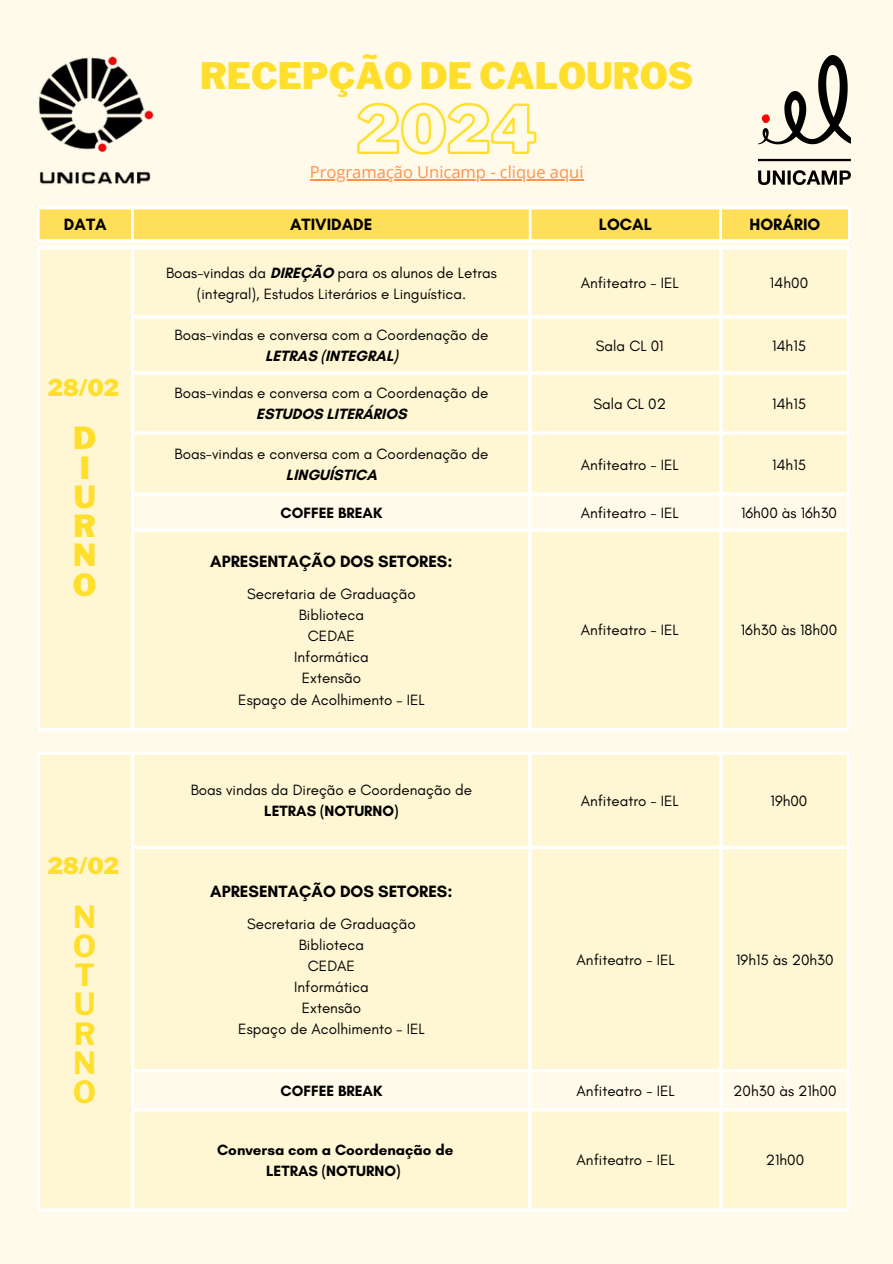
<style>
.page{position:relative;width:893px;height:1264px;background:#fff}
.page>*{position:absolute;margin:0;border:0;box-sizing:border-box;transform-origin:0 0}
.t1{font:900 36.15px "Libre Franklin";color:#ffdf2b}
.t2{font:700 30.3px/29.2px "Libre Franklin";color:#ffdf2b;text-align:justify}
.t3{font:900 30.3px/29.2px "Libre Franklin";color:#ffdf2b}
.t4{font:900 22.8px "Libre Franklin";color:#ffdf2b}
.t5{font:700 16.65px "Glacial Indifference";color:#000}
.t6{font:16.5px "Open Sans";color:#ff914d}
.t7{font:15.15px/21.1px "Glacial Indifference";color:#000;text-align:center}
.t8{font:700 15.15px "Glacial Indifference";color:#000}
.s1{font-weight:700}
</style>
<div class="page">
<div style="left:0;top:0;width:892px;height:1263px;background:#fffae9"></div>
<img style="left:758px;top:55px;width:92px;height:130px">
<div style="left:40px;top:249px;width:806px;height:479px;background:#fff6d4"></div>
<svg style="left:134px;top:496px;width:712px;height:32px"></svg>
<hr style="left:37px;top:249px;width:3px;height:479px;background:#fff">
<hr style="left:131px;top:249px;width:3px;height:479px;background:#fff">
<hr style="left:528px;top:249px;width:3px;height:479px;background:#fff">
<hr style="left:719px;top:249px;width:3px;height:479px;background:#fff">
<svg style="left:846px;top:249px;width:4px;height:479px;fill:#fff"></svg>
<hr style="left:37px;top:246px;width:813px;height:3px;background:#fff">
<hr style="left:131px;top:315px;width:719px;height:3px;background:#fff">
<hr style="left:131px;top:371px;width:719px;height:3px;background:#fff">
<svg style="left:134px;top:431px;width:716px;height:4px;fill:#fff"></svg>
<svg style="left:134px;top:492px;width:716px;height:4px;fill:#fff"></svg>
<hr style="left:131px;top:528px;width:719px;height:3px;background:#fff">
<hr style="left:37px;top:728px;width:813px;height:3px;background:#fff">
<div style="left:40px;top:209px;width:807px;height:30px;background:#ffde59"></div>
<hr style="left:37px;top:209px;width:3px;height:30px;background:#fff">
<hr style="left:131px;top:209px;width:3px;height:30px;background:#fff">
<hr style="left:528px;top:209px;width:3px;height:30px;background:#fff">
<hr style="left:719px;top:209px;width:3px;height:30px;background:#fff">
<hr style="left:847px;top:209px;width:3px;height:30px;background:#fff">
<hr style="left:37px;top:206px;width:813px;height:3px;background:#fff">
<hr style="left:37px;top:239px;width:813px;height:3px;background:#fff">
<div style="left:40px;top:754px;width:806px;height:454px;background:#fff6d4"></div>
<svg style="left:134px;top:1072px;width:712px;height:36px"></svg>
<hr style="left:37px;top:754px;width:3px;height:454px;background:#fff">
<hr style="left:131px;top:754px;width:3px;height:454px;background:#fff">
<hr style="left:528px;top:754px;width:3px;height:454px;background:#fff">
<hr style="left:719px;top:754px;width:3px;height:454px;background:#fff">
<svg style="left:846px;top:754px;width:4px;height:454px;fill:#fff"></svg>
<hr style="left:37px;top:751px;width:813px;height:3px;background:#fff">
<svg style="left:134px;top:845px;width:716px;height:4px;fill:#fff"></svg>
<hr style="left:131px;top:1069px;width:719px;height:3px;background:#fff">
<hr style="left:131px;top:1108px;width:719px;height:3px;background:#fff">
<hr style="left:37px;top:1208px;width:813px;height:3px;background:#fff">
<img style="left:38px;top:56px;width:116px;height:128px">
<svg style="left:357px;top:102px;width:180px;height:53px"></svg>
<hr style="left:310px;top:179px;width:273px;height:2px;background:#ff914d">
<p class="t1" style="left:200px;top:54px;width:494px">RECEPÇÃO DE CALOUROS</p>
<h3 class="t6" style="left:310px;top:161px;width:275px">Programação Unicamp - clique aqui</h3>
<p class="t5" style="left:64px;top:214px;width:44px">DATA</p>
<p class="t5" style="left:290px;top:214px;width:84px">ATIVIDADE</p>
<p class="t5" style="left:599px;top:214px;width:54px">LOCAL</p>
<p class="t5" style="left:749px;top:214px;width:72px">HORÁRIO</p>
<p class="t4" style="left:48px;top:373px;width:73px">28/02</p>
<p class="t3" style="left:73px;top:424px;width:25px">D<br>I<br>U<br>R<br>N<br>O</p>
<p class="t4" style="left:48px;top:851px;width:73px">28/02</p>
<h4 class="t2" style="left:73px;top:902px;width:25px">N O T U R N O</h4>
<h2 class="t7" style="left:166px;top:262px;width:332px">Boas-vindas da <span class="s1">DIREÇÃO</span> para os alunos de Letras (integral), Estudos Literários e Linguística.</h2>
<p class="t7" style="left:174px;top:324px;width:315px">Boas-vindas e conversa com a Coordenação de</p>
<p class="t8" style="left:265px;top:346px;width:134px">LETRAS (INTEGRAL)</p>
<p class="t7" style="left:174px;top:382px;width:315px">Boas-vindas e conversa com a Coordenação de</p>
<p class="t8" style="left:256px;top:404px;width:152px">ESTUDOS LITERÁRIOS</p>
<p class="t7" style="left:174px;top:443px;width:315px">Boas-vindas e conversa com a Coordenação de</p>
<p class="t8" style="left:286px;top:465px;width:92px">LINGUÍSTICA</p>
<p class="t7" style="left:580px;top:272px;width:100px">Anfiteatro - IEL</p>
<h1 class="t7" style="left:769px;top:272px;width:40px">14h00</h1>
<p class="t7" style="left:596px;top:335px;width:69px">Sala CL 01</p>
<p class="t7" style="left:772px;top:335px;width:35px">14h15</p>
<p class="t7" style="left:593px;top:393px;width:74px">Sala CL 02</p>
<p class="t7" style="left:772px;top:393px;width:35px">14h15</p>
<p class="t7" style="left:580px;top:453px;width:100px">Anfiteatro - IEL</p>
<p class="t7" style="left:772px;top:453px;width:35px">14h15</p>
<p class="t8" style="left:280px;top:503px;width:103px">COFFEE BREAK</p>
<p class="t7" style="left:580px;top:502px;width:100px">Anfiteatro - IEL</p>
<p class="t7" style="left:741px;top:502px;width:97px">16h00 às 16h30</p>
<p class="t5" style="left:210px;top:551px;width:244px">APRESENTAÇÃO DOS SETORES:</p>
<p class="t7" style="left:247px;top:583px;width:170px">Secretaria de Graduação</p>
<p class="t7" style="left:299px;top:604px;width:67px">Biblioteca</p>
<p class="t7" style="left:308px;top:625px;width:49px">CEDAE</p>
<p class="t7" style="left:294px;top:646px;width:76px">Informática</p>
<p class="t7" style="left:302px;top:667px;width:61px">Extensão</p>
<p class="t7" style="left:238px;top:688px;width:188px">Espaço de Acolhimento – IEL</p>
<p class="t7" style="left:580px;top:619px;width:100px">Anfiteatro - IEL</p>
<p class="t7" style="left:740px;top:619px;width:98px">16h30 às 18h00</p>
<p class="t7" style="left:191px;top:779px;width:283px">Boas vindas da Direção e Coordenação de</p>
<p class="t8" style="left:264px;top:802px;width:136px">LETRAS (NOTURNO)</p>
<h3 class="t5" style="left:210px;top:880px;width:244px">APRESENTAÇÃO DOS SETORES:</h3>
<p class="t7" style="left:247px;top:912px;width:170px">Secretaria de Graduação</p>
<p class="t7" style="left:299px;top:933px;width:67px">Biblioteca</p>
<p class="t7" style="left:308px;top:954px;width:49px">CEDAE</p>
<p class="t7" style="left:294px;top:976px;width:76px">Informática</p>
<p class="t7" style="left:302px;top:997px;width:61px">Extensão</p>
<p class="t7" style="left:238px;top:1018px;width:188px">Espaço de Acolhimento – IEL</p>
<p class="t7" style="left:580px;top:790px;width:100px">Anfiteatro - IEL</p>
<p class="t7" style="left:770px;top:790px;width:38px">19h00</p>
<p class="t7" style="left:576px;top:949px;width:100px">Anfiteatro - IEL</p>
<p class="t7" style="left:736px;top:949px;width:99px">19h15 às 20h30</p>
<p class="t8" style="left:280px;top:1081px;width:103px">COFFEE BREAK</p>
<p class="t7" style="left:576px;top:1079px;width:100px">Anfiteatro - IEL</p>
<p class="t7" style="left:733px;top:1079px;width:105px">20h30 às 21h00</p>
<p class="t8" style="left:217px;top:1140px;width:238px">Conversa com a Coordenação de</p>
<p class="t8" style="left:266px;top:1161px;width:136px">LETRAS (NOTURNO)</p>
<p class="t7" style="left:576px;top:1149px;width:100px">Anfiteatro - IEL</p>
<p class="t7" style="left:765px;top:1149px;width:40px">21h00</p>
</div>
